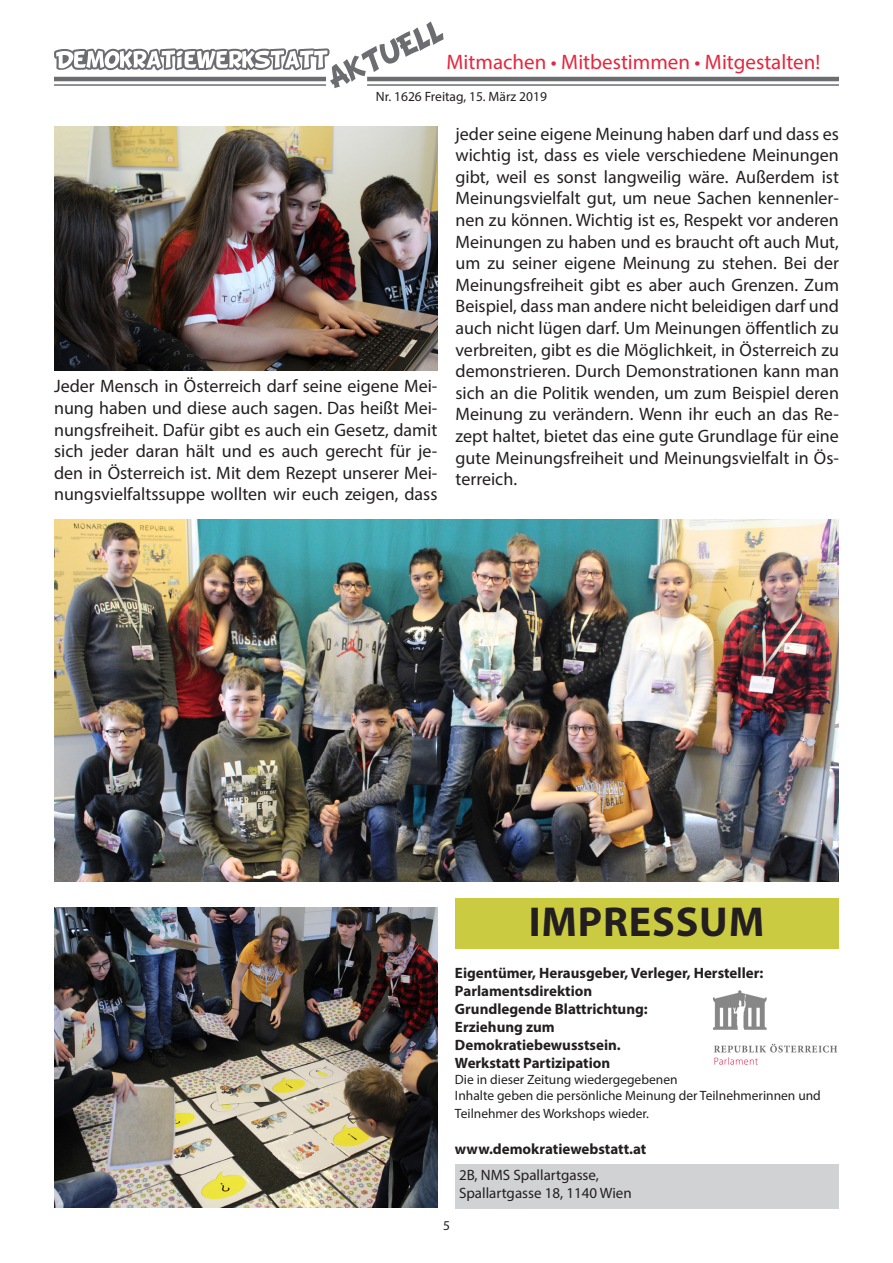
<style>
.page{position:relative;width:893px;height:1263px;background:#fff}
.page>*{position:absolute;margin:0;border:0;box-sizing:border-box;transform-origin:0 0}
.t1{font:700 42px "Myriad Pro";letter-spacing:.02em;color:#231f20}
.t2{font:21px "Myriad Pro";color:#e5263d}
.t3{font:18px/21.6px "Myriad Pro";color:#231f20;text-align:justify}
.t4{font:700 15px/18px "Myriad Pro";color:#231f20}
.t5{font:15px "Myriad Pro";color:#231f20}
.t6{font:13.5px/16.2px "Myriad Pro";color:#231f20}
</style>
<div class="page">
<hr style="left:367px;top:77px;width:472px;height:4px;background:#6c6d70">
<hr style="left:367px;top:84px;width:472px;height:2px;background:#6c6d70">
<svg style="left:54px;top:22px;width:390px;height:66px"></svg>
<img style="left:54px;top:126px;width:384px;height:244px">
<img style="left:54px;top:908px;width:383px;height:299px">
<img style="left:54px;top:519px;width:785px;height:362px">
<div style="left:455px;top:898px;width:383px;height:50px;background:#cbcb42"></div>
<div style="left:455px;top:1164px;width:383px;height:45px;background:#d1d2d4"></div>
<img style="left:713px;top:991px;width:125px;height:74px">
<p class="t2" style="left:446px;top:49px;width:375px">Mitmachen • Mitbestimmen • Mitgestalten!</p>
<p class="t6" style="left:376px;top:88px;width:173px">Nr. 1626 Freitag, 15. März 2019</p>
<p class="t3" style="left:54px;top:375px;width:385px">Jeder Mensch in Österreich darf seine eigene Mei&shy;nung haben und diese auch sagen. Das heißt Mei&shy;nungsfreiheit. Dafür gibt es auch ein Gesetz, damit sich jeder daran hält und es auch gerecht für je&shy;den in Österreich ist. Mit dem Rezept unserer Mei&shy;nungsvielfaltssuppe wollten wir euch zeigen, dass</p>
<p class="t3" style="left:455px;top:123px;width:385px">jeder seine eigene Meinung haben darf und dass es wichtig ist, dass es viele verschiedene Meinungen gibt, weil es sonst langweilig wäre. Außerdem ist Meinungsvielfalt gut, um neue Sachen kennenler&shy;nen zu können. Wichtig ist es, Respekt vor anderen Meinungen zu haben und es braucht oft auch Mut, um zu seiner eigene Meinung zu stehen. Bei der Meinungsfreiheit gibt es aber auch Grenzen. Zum Beispiel, dass man andere nicht beleidigen darf und auch nicht lügen darf. Um Meinungen öffentlich zu verbreiten, gibt es die Möglichkeit, in Österreich zu demonstrieren. Durch Demonstrationen kann man sich an die Politik wenden, um zum Beispiel deren Meinung zu verändern. Wenn ihr euch an das Re&shy;zept haltet, bietet das eine gute Grundlage für eine gute Meinungsfreiheit und Meinungsvielfalt in Ös&shy;terreich.</p>
<p class="t1" style="left:529px;top:894px;width:237px">IMPRESSUM</p>
<p class="t4" style="left:455px;top:963px;width:310px">Eigentümer, Herausgeber, Verleger, Hersteller:<br>Parlamentsdirektion</p>
<p class="t4" style="left:455px;top:999px;width:194px">Grundlegende Blattrichtung:<br>Erziehung zum<br>Demokratiebewusstsein.</p>
<p class="t4" style="left:455px;top:1053px;width:157px">Werkstatt Partizipation</p>
<p class="t6" style="left:455px;top:1071px;width:367px">Die in dieser Zeitung wiedergegebenen<br>Inhalte geben die persönliche Meinung der Teilnehmerinnen und</p>
<p class="t6" style="left:455px;top:1105px;width:196px">Teilnehmer des Workshops wieder.</p>
<p class="t4" style="left:455px;top:1139px;width:193px">www.demokratiewebstatt.at</p>
<p class="t5" style="left:459px;top:1165px;width:141px">2B, NMS Spallartgasse,</p>
<p class="t5" style="left:459px;top:1183px;width:174px">Spallartgasse 18, 1140 Wien</p>
<p class="t6" style="left:443px;top:1217px;width:8px">5</p>
</div>
